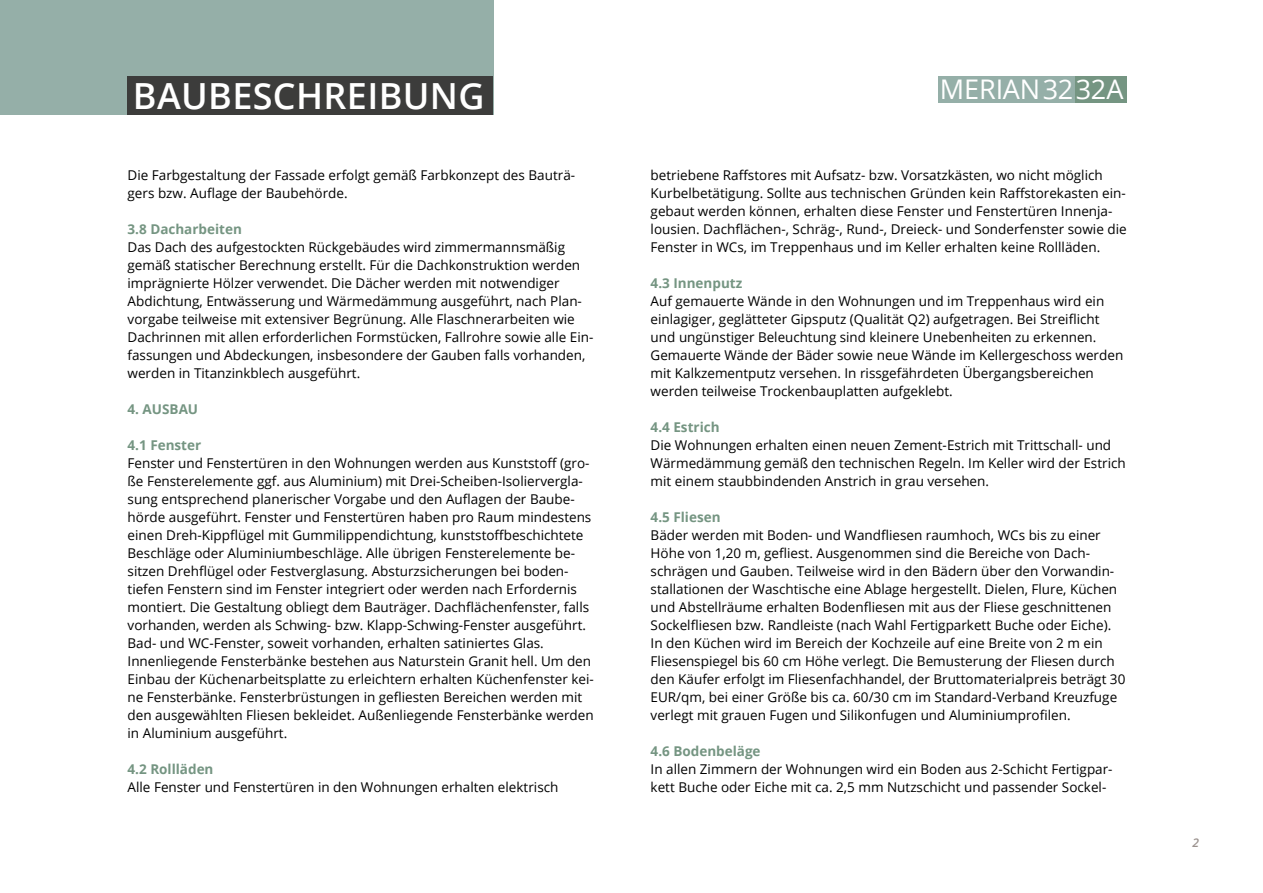
<style>
.page{position:relative;width:1263px;height:893px;background:#fff}
.page>*{position:absolute;margin:0;border:0;box-sizing:border-box;transform-origin:0 0}
.t1{font:600 36px "Open Sans";letter-spacing:.01em;color:#fff}
.t2{font:300 36px "Open Sans";letter-spacing:.01em;color:#fff}
.t3{font:27px "Open Sans";color:#fff}
.t4{font:13.5px/18px "Open Sans";color:#000}
.t5{font:700 13.5px "Open Sans";color:#759582}
.t6{font:italic 600 12px "Open Sans";color:#9b928e}
</style>
<div class="page">
<div style="left:938px;top:77px;width:137px;height:26px;background:#95afa8"></div>
<div style="left:1075px;top:77px;width:52px;height:26px;background:#759582"></div>
<div style="left:0;top:0;width:493px;height:115px;background:#95afa8"></div>
<div style="left:128px;top:77px;width:365px;height:38px;background:#3c3c3b"></div>
<h1 class="t1" style="left:133px;top:71px;width:353px">BAUBESCHREIBUNG</h1>
<h2 class="t3" style="left:940px;top:71px;width:186px">MERIAN3232A</h2>
<h1 class="t2" style="left:133px;top:71px;width:224px">WOHNUNG 1</h1>
<p class="t4" style="left:128px;top:166px;width:449px">Die Farbgestaltung der Fassade erfolgt gemäß Farbkonzept des Bauträ&shy;gers bzw. Auflage der Baubehörde.</p>
<p class="t5" style="left:128px;top:220px;width:116px">3.8 Dacharbeiten</p>
<p class="t4" style="left:128px;top:238px;width:467px">Das Dach des aufgestockten Rückgebäudes wird zimmermannsmäßig gemäß statischer Berechnung erstellt. Für die Dachkonstruktion werden imprägnierte Hölzer verwendet. Die Dächer werden mit notwendiger Abdichtung, Entwässerung und Wärmedämmung ausgeführt, nach Plan&shy;vorgabe teilweise mit extensiver Begrünung. Alle Flaschnerarbeiten wie Dachrinnen mit allen erforderlichen Formstücken, Fallrohre sowie alle Ein&shy;fassungen und Abdeckungen, insbesondere der Gauben falls vorhanden, werden in Titanzinkblech ausgeführt.</p>
<p class="t5" style="left:128px;top:400px;width:72px">4. AUSBAU</p>
<p class="t5" style="left:128px;top:436px;width:75px">4.1 Fenster</p>
<p class="t4" style="left:128px;top:454px;width:468px">Fenster und Fenstertüren in den Wohnungen werden aus Kunststoff (gro&shy;ße Fensterelemente ggf. aus Aluminium) mit Drei-Scheiben-Isoliervergla&shy;sung entsprechend planerischer Vorgabe und den Auflagen der Baube&shy;hörde ausgeführt. Fenster und Fenstertüren haben pro Raum mindestens einen Dreh-Kippflügel mit Gummilippendichtung, kunststoffbeschichtete Beschläge oder Aluminiumbeschläge. Alle übrigen Fensterelemente be&shy;sitzen Drehflügel oder Festverglasung. Absturzsicherungen bei boden&shy;tiefen Fenstern sind im Fenster integriert oder werden nach Erfordernis montiert. Die Gestaltung obliegt dem Bauträger. Dachflächenfenster, falls vorhanden, werden als Schwing- bzw. Klapp-Schwing-Fenster ausgeführt.<br>Bad- und WC-Fenster, soweit vorhanden, erhalten satiniertes Glas.<br>Innenliegende Fensterbänke bestehen aus Naturstein Granit hell. Um den Einbau der Küchenarbeitsplatte zu erleichtern erhalten Küchenfenster kei&shy;ne Fensterbänke. Fensterbrüstungen in gefliesten Bereichen werden mit den ausgewählten Fliesen bekleidet. Außenliegende Fensterbänke werden in Aluminium ausgeführt.</p>
<p class="t5" style="left:128px;top:760px;width:87px">4.2 Rollläden</p>
<p class="t4" style="left:128px;top:778px;width:432px">Alle Fenster und Fenstertüren in den Wohnungen erhalten elektrisch</p>
<p class="t4" style="left:651px;top:166px;width:477px">betriebene Raffstores mit Aufsatz- bzw. Vorsatzkästen, wo nicht möglich Kurbelbetätigung. Sollte aus technischen Gründen kein Raffstorekasten ein&shy;gebaut werden können, erhalten diese Fenster und Fenstertüren Innenja&shy;lousien. Dachflächen-, Schräg-, Rund-, Dreieck- und Sonderfenster sowie die Fenster in WCs, im Treppenhaus und im Keller erhalten keine Rollläden.</p>
<p class="t5" style="left:651px;top:274px;width:93px">4.3 Innenputz</p>
<p class="t4" style="left:651px;top:292px;width:474px">Auf gemauerte Wände in den Wohnungen und im Treppenhaus wird ein einlagiger, geglätteter Gipsputz (Qualität Q2) aufgetragen. Bei Streiflicht und ungünstiger Beleuchtung sind kleinere Unebenheiten zu erkennen.<br>Gemauerte Wände der Bäder sowie neue Wände im Kellergeschoss werden mit Kalkzementputz versehen. In rissgefährdeten Übergangsbereichen werden teilweise Trockenbauplatten aufgeklebt.</p>
<p class="t5" style="left:651px;top:418px;width:70px">4.4 Estrich</p>
<p class="t4" style="left:651px;top:436px;width:477px">Die Wohnungen erhalten einen neuen Zement-Estrich mit Trittschall- und<br>Wärmedämmung gemäß den technischen Regeln. Im Keller wird der Estrich mit einem staubbindenden Anstrich in grau versehen.</p>
<p class="t5" style="left:651px;top:508px;width:71px">4.5 Fliesen</p>
<p class="t4" style="left:651px;top:526px;width:476px">Bäder werden mit Boden- und Wandfliesen raumhoch, WCs bis zu einer Höhe von 1,20 m, gefliest. Ausgenommen sind die Bereiche von Dach&shy;schrägen und Gauben. Teilweise wird in den Bädern über den Vorwandin&shy;stallationen der Waschtische eine Ablage hergestellt. Dielen, Flure, Küchen und Abstellräume erhalten Bodenfliesen mit aus der Fliese geschnittenen Sockelfliesen bzw. Randleiste (nach Wahl Fertigparkett Buche oder Eiche).<br>In den Küchen wird im Bereich der Kochzeile auf eine Breite von 2 m ein Fliesenspiegel bis 60 cm Höhe verlegt. Die Bemusterung der Fliesen durch den Käufer erfolgt im Fliesenfachhandel, der Bruttomaterialpreis beträgt 30<br>EUR/qm, bei einer Größe bis ca. 60/30 cm im Standard-Verband Kreuzfuge verlegt mit grauen Fugen und Silikonfugen und Aluminiumprofilen.</p>
<p class="t5" style="left:651px;top:742px;width:111px">4.6 Bodenbeläge</p>
<p class="t4" style="left:651px;top:760px;width:463px">In allen Zimmern der Wohnungen wird ein Boden aus 2-Schicht Fertigpar&shy;kett Buche oder Eiche mit ca. 2,5 mm Nutzschicht und passender Sockel-</p>
<p class="t6" style="left:1192px;top:834px;width:8px">2</p>
</div>
